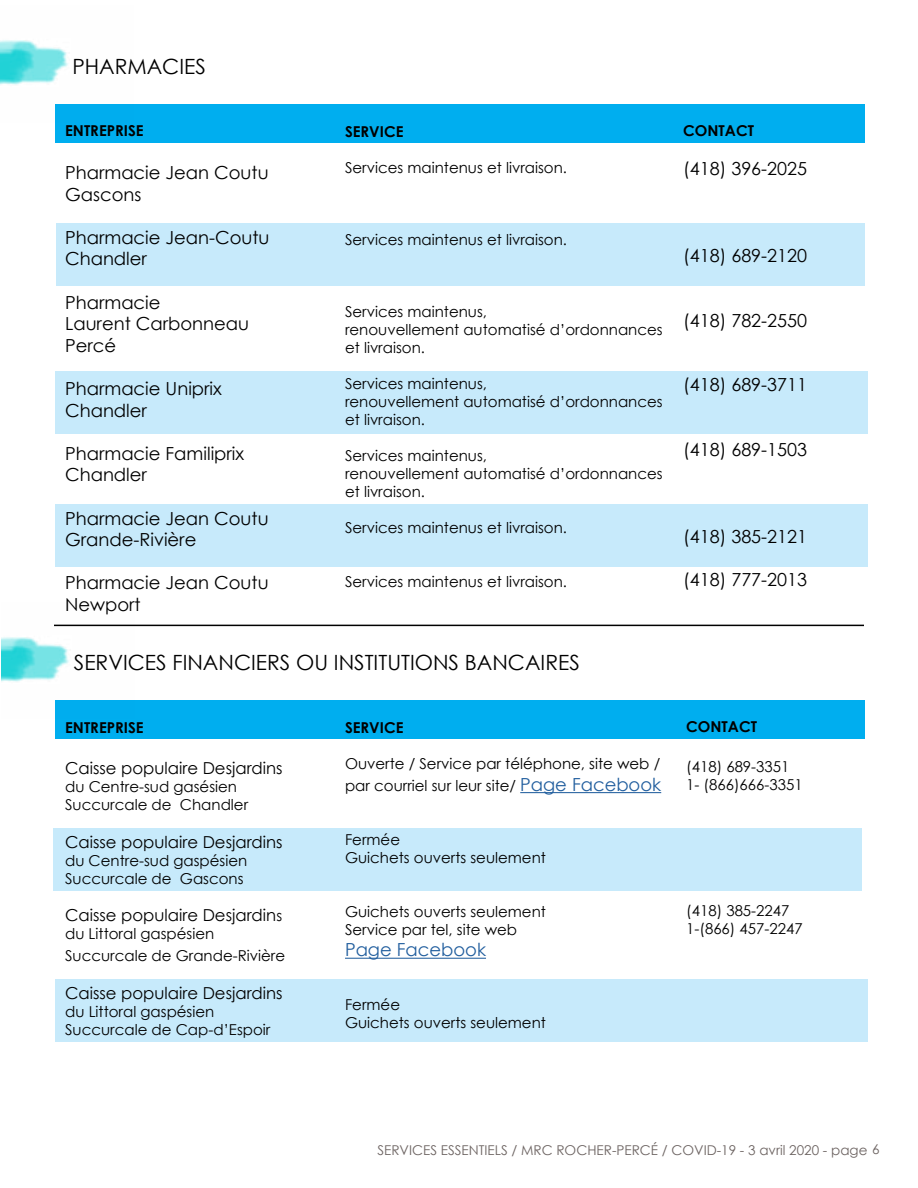
<style>
.page{position:relative;width:918px;height:1188px;background:#fff}
.page>*{position:absolute;margin:0;border:0;box-sizing:border-box;transform-origin:0 0}
.t1{font:21px "Century Gothic";color:#000}
.t2{font:18px/21.6px "Century Gothic";color:#000}
.t3{font:18px "Century Gothic";color:#215e9e}
.t4{font:16.5px "Century Gothic";color:#000}
.t5{font:15px/18px "Century Gothic";color:#000}
.t6{font:700 15px "Century Gothic";color:#000}
.t7{font:13.5px "Century Gothic";color:#6c6361}
.s1{font-size:15px}
.s2{font-size:18px;color:#215e9e}
</style>
<div class="page">
<div style="left:55px;top:505px;width:812px;height:62px;background:#c7eafb"></div>
<div style="left:55px;top:371px;width:812px;height:62px;background:#c7eafb"></div>
<div style="left:56px;top:224px;width:809px;height:62px;background:#c7eafb"></div>
<div style="left:55px;top:104px;width:810px;height:38px;background:#00aeef"></div>
<img style="left:0;top:40px;width:69px;height:45px">
<hr style="left:54px;top:625px;width:810px;height:1px;background:#000">
<div style="left:55px;top:980px;width:812px;height:62px;background:#c7eafb"></div>
<div style="left:53px;top:828px;width:809px;height:62px;background:#c7eafb"></div>
<div style="left:55px;top:700px;width:810px;height:39px;background:#00aeef"></div>
<hr style="left:520px;top:792px;width:141px;height:1px;background:#215e9e">
<hr style="left:345px;top:958px;width:141px;height:1px;background:#215e9e">
<img style="left:2px;top:624px;width:133px;height:58px">
<h1 class="t1" style="left:72px;top:51px;width:135px">PHARMACIES</h1>
<p class="t6" style="left:65px;top:119px;width:80px">ENTREPRISE</p>
<p class="t2" style="left:65px;top:161px;width:205px">Pharmacie Jean Coutu<br>Gascons</p>
<p class="t2" style="left:65px;top:226px;width:206px">Pharmacie Jean-Coutu<br>Chandler</p>
<p class="t2" style="left:65px;top:291px;width:186px">Pharmacie<br>Laurent Carbonneau<br>Percé</p>
<p class="t2" style="left:65px;top:377px;width:158px">Pharmacie Uniprix<br>Chandler</p>
<p class="t2" style="left:65px;top:442px;width:181px">Pharmacie Familiprix<br>Chandler</p>
<p class="t2" style="left:65px;top:507px;width:205px">Pharmacie Jean Coutu<br>Grande-Rivière</p>
<p class="t2" style="left:65px;top:572px;width:205px">Pharmacie Jean Coutu<br>Newport</p>
<p class="t6" style="left:345px;top:120px;width:60px">SERVICE</p>
<p class="t5" style="left:345px;top:158px;width:224px">Services maintenus et livraison.</p>
<p class="t5" style="left:345px;top:230px;width:224px">Services maintenus et livraison.</p>
<p class="t5" style="left:345px;top:302px;width:319px">Services maintenus,<br>renouvellement automatisé d’ordonnances et livraison.</p>
<p class="t5" style="left:345px;top:374px;width:319px">Services maintenus,<br>renouvellement automatisé d’ordonnances et livraison.</p>
<p class="t5" style="left:345px;top:446px;width:319px">Services maintenus,<br>renouvellement automatisé d’ordonnances et livraison.</p>
<p class="t5" style="left:345px;top:518px;width:224px">Services maintenus et livraison.</p>
<p class="t5" style="left:345px;top:572px;width:224px">Services maintenus et livraison.</p>
<h1 class="t1" style="left:74px;top:648px;width:507px">SERVICES FINANCIERS OU INSTITUTIONS BANCAIRES</h1>
<p class="t6" style="left:65px;top:716px;width:80px">ENTREPRISE</p>
<p class="t4" style="left:65px;top:756px;width:219px">Caisse populaire Desjardins</p>
<p class="t5" style="left:65px;top:777px;width:185px">du Centre-sud gasésien<br>Succurcale de Chandler</p>
<p class="t4" style="left:65px;top:830px;width:219px">Caisse populaire Desjardins</p>
<p class="t5" style="left:65px;top:851px;width:184px">du Centre-sud gaspésien<br>Succurcale de Gascons</p>
<p class="t4" style="left:65px;top:904px;width:219px">Caisse populaire Desjardin<span class="s1">s</span></p>
<p class="t5" style="left:65px;top:923px;width:222px;line-height:21.6px">du Littoral gaspésien<br>Succurcale de Grande-Rivière</p>
<p class="t4" style="left:65px;top:981px;width:219px">Caisse populaire Desjardins</p>
<p class="t5" style="left:65px;top:1002px;width:207px">du Littoral gaspésien<br>Succurcale de Cap-d’Espoir</p>
<p class="t6" style="left:345px;top:716px;width:60px">SERVICE</p>
<p class="t5" style="left:345px;top:753px;width:318px;line-height:21.6px">Ouverte / Service par téléphone, site web / par courriel sur leur site/ <span class="s2">Page Facebook</span></p>
<p class="t5" style="left:345px;top:830px;width:202px">Fermée<br>Guichets ouverts seulement</p>
<p class="t5" style="left:345px;top:902px;width:202px">Guichets ouverts seulement<br>Service par tel, site web</p>
<p class="t3" style="left:345px;top:937px;width:143px">Page Facebook</p>
<p class="t5" style="left:345px;top:996px;width:202px">Fermée<br>Guichets ouverts seulement</p>
<p class="t6" style="left:683px;top:119px;width:72px">CONTACT</p>
<p class="t2" style="left:683px;top:158px;width:125px">(418) 396-2025</p>
<p class="t2" style="left:683px;top:244px;width:125px">(418) 689-2120</p>
<p class="t2" style="left:683px;top:309px;width:125px">(418) 782-2550</p>
<p class="t2" style="left:683px;top:374px;width:125px">(418) 689-3711</p>
<p class="t2" style="left:683px;top:439px;width:125px">(418) 689-1503</p>
<p class="t2" style="left:683px;top:525px;width:125px">(418) 385-2121</p>
<p class="t2" style="left:683px;top:568px;width:125px">(418) 777-2013</p>
<p class="t6" style="left:686px;top:716px;width:72px">CONTACT</p>
<p class="t5" style="left:686px;top:757px;width:118px">(418) 689-3351<br>1- (866)666-3351</p>
<p class="t5" style="left:686px;top:901px;width:118px">(418) 385-2247<br>1-(866) 457-2247</p>
<p class="t7" style="left:377px;top:1140px;width:504px">SERVICES ESSENTIELS / MRC ROCHER-PERCÉ / COVID-19 - 3 avril 2020 - page 6</p>
</div>
